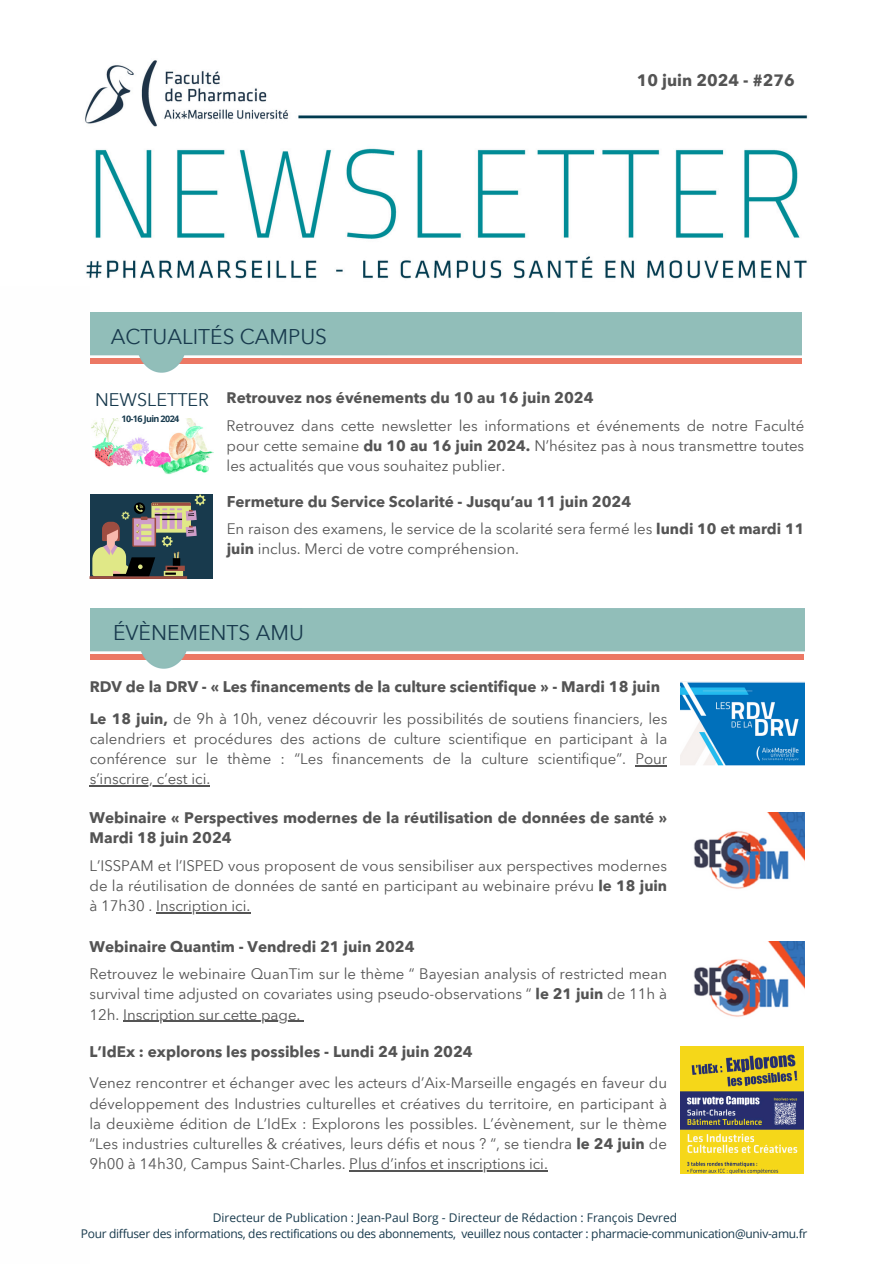
<style>
.page{position:relative;width:894px;height:1264px;background:#fff}
.page>*{position:absolute;margin:0;border:0;box-sizing:border-box;transform-origin:0 0}
.t1{font:21px "Avenir Next Arabic";color:#183a4d}
.t2{font:18px "Avenir Next Arabic";color:#183a4d}
.t3{font:700 16.5px "Avenir Next Arabic";color:#545454}
.t4{font:700 15.3px/20.2px "Avenir Next Arabic";color:#545454}
.t5{font:15px/20.2px "Avenir Next Arabic";color:#545454;text-align:justify}
.t6{font:12px/16px "Open Sans";letter-spacing:-.025em;color:#183a4d;text-align:center}
.t7{font:700 9px "Open Sans";letter-spacing:-.065em;color:#183a4d}
.s1{font-weight:700}
</style>
<div class="page">
<img style="left:85px;top:60px;width:723px;height:219px">
<img style="left:90px;top:313px;width:711px;height:60px">
<div style="left:89px;top:494px;width:124px;height:85px;background:#183a4d"></div>
<img style="left:91px;top:418px;width:122px;height:57px">
<img style="left:90px;top:609px;width:713px;height:60px">
<svg style="left:89px;top:494px;width:116px;height:85px"></svg>
<img style="left:680px;top:1046px;width:123px;height:127px">
<img style="left:693px;top:941px;width:110px;height:76px">
<img style="left:693px;top:812px;width:110px;height:77px">
<img style="left:680px;top:681px;width:124px;height:84px">
<hr style="left:349px;top:1170px;width:199px;height:1px;background:#545454">
<hr style="left:123px;top:1020px;width:177px;height:1px;background:#545454">
<hr style="left:156px;top:912px;width:94px;height:1px;background:#545454">
<hr style="left:635px;top:765px;width:32px;height:1px;background:#545454">
<hr style="left:90px;top:785px;width:120px;height:1px;background:#545454">
<h5 class="t3" style="left:636px;top:71px;width:159px">10 juin 2024 - #276</h5>
<p class="t1" style="left:111px;top:324px;width:218px">ACTUALITÉS CAMPUS</p>
<p class="t2" style="left:95px;top:390px;width:115px">NEWSLETTER</p>
<p class="t4" style="left:226px;top:388px;width:368px">Retrouvez nos événements du 10 au 16 juin 2024</p>
<h5 class="t7" style="left:121px;top:412px;width:59px">10-16Juin 2024</h5>
<p class="t5" style="left:226px;top:415px;width:579px">Retrouvez dans cette newsletter les informations et événements de notre Faculté pour cette semaine <span class="s1">du 10 au 16 juin 2024.</span> N’hésitez pas à nous transmettre toutes les actualités que vous souhaitez publier.</p>
<h4 class="t4" style="left:227px;top:491px;width:406px">Fermeture du Service Scolarité - Jusqu’au 11 juin 2024</h4>
<h4 class="t5" style="left:227px;top:518px;width:579px">En raison des examens, le service de la scolarité sera fermé les <span class="s1">lundi 10 et mardi 11 juin</span> inclus. Merci de votre compréhension.</h4>
<h2 class="t1" style="left:113px;top:620px;width:192px">ÉVÈNEMENTS AMU</h2>
<h5 class="t4" style="left:90px;top:676px;width:572px">RDV de la DRV - « Les financements de la culture scientifique » - Mardi 18 juin</h5>
<h6 class="t5" style="left:90px;top:708px;width:579px"><span class="s1">Le 18 juin,</span> de 9h à 10h, venez découvrir les possibilités de soutiens financiers, les calendriers et procédures des actions de culture scientifique en participant à la conférence sur le thème : “Les financements de la culture scientifique”. Pour s’inscrire, c’est ici.</h6>
<h4 class="t4" style="left:89px;top:807px;width:579px">Webinaire « Perspectives modernes de la réutilisation de données de santé »<br>Mardi 18 juin 2024</h4>
<h5 class="t5" style="left:89px;top:855px;width:579px">L’ISSPAM et l’ISPED vous proposent de vous sensibiliser aux perspectives modernes de la réutilisation de données de santé en participant au webinaire prévu <span class="s1">le 18 juin </span>à 17h30 . Inscription ici.</h5>
<h5 class="t4" style="left:89px;top:936px;width:326px">Webinaire Quantim - Vendredi 21 juin 2024</h5>
<h4 class="t5" style="left:89px;top:963px;width:579px">Retrouvez le webinaire QuanTim sur le thème “ Bayesian analysis of restricted mean survival time adjusted on covariates using pseudo-observations “ <span class="s1">le 21 juin</span> de 11h à 12h. Inscription sur cette page.</h4>
<p class="t4" style="left:89px;top:1041px;width:385px">L’IdEx : explorons les possibles - Lundi 24 juin 2024</p>
<h1 class="t5" style="left:89px;top:1072px;width:579px">Venez rencontrer et échanger avec les acteurs d’Aix-Marseille engagés en faveur du développement des Industries culturelles et créatives du territoire, en participant à la deuxième édition de L’IdEx : Explorons les possibles. L’évènement, sur le thème “Les industries culturelles &amp; créatives, leurs défis et nous ? “, se tiendra <span class="s1">le 24 juin</span> de 9h00 à 14h30, Campus Saint-Charles. Plus d’infos et inscriptions ici.</h1>
<p class="t6" style="left:81px;top:1209px;width:727px">Directeur de Publication : Jean-Paul Borg - Directeur de Rédaction : François Devred<br>Pour diffuser des informations, des rectifications ou des abonnements, veuillez nous contacter : pharmacie-communication@univ-amu.fr</p>
</div>
